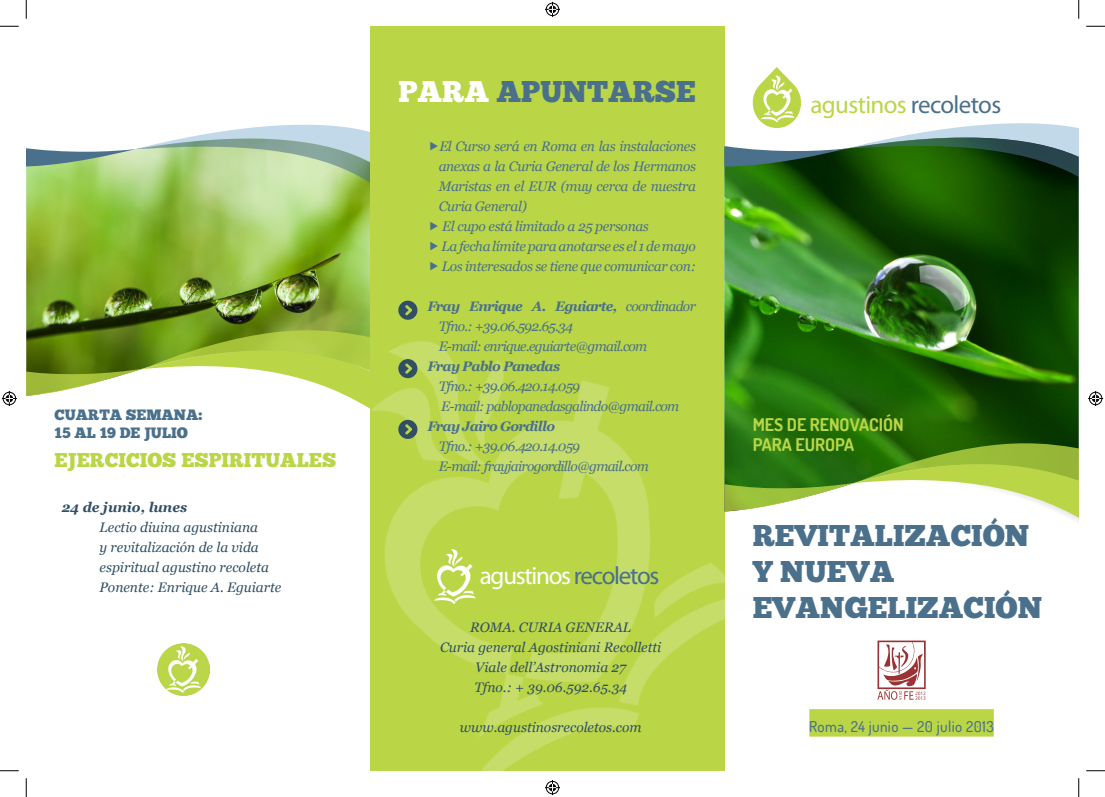
<style>
.page{position:relative;width:1105px;height:797px;background:#fff}
.page>*{position:absolute;margin:0;border:0;box-sizing:border-box;transform-origin:0 0}
.Headline_1{font:30px "Chunk Five";color:#4a708c}
.t1{font:25px "Myriad Pro";letter-spacing:-.025em;color:#bad646}
.t2{font:25px "Myriad Pro";letter-spacing:-.05em;color:#fff}
.Headline_1-2{font:20px "Chunk Five";color:#bad646}
.Intro_text_green{font:700 17.5px "Dosis";color:#bad646}
.Headline_1-3{font:15px "Chunk Five";color:#4a708c}
.Headline_green_backg{font:500 15px "Dosis";letter-spacing:.025em;color:#4a708c}
.Address{font:italic 13.75px "Georgia";color:#304f64}
.t3{font:italic 13.75px/20px "Georgia";letter-spacing:-.025em;color:#4a708c;text-align:justify}
.t4{font:italic 13.75px/20px "Georgia";letter-spacing:-.05em;color:#4a708c}
.t5{font:italic 700 13.75px "Georgia";letter-spacing:-.05em;color:#4a708c}
.t6{font:italic 700 13.75px "Georgia";color:#304f64}
.s1{color:#fff}
.s2{font-weight:700}
.s3{color:#4a708c}
</style>
<div class="page">
<div style="left:370px;top:26px;width:354px;height:744px;background:#bad646"></div>
<img style="left:369px;top:300px;width:356px;height:470px">
<img style="left:724px;top:183px;width:355px;height:251px">
<svg style="left:724px;top:434px;width:355px;height:99px"></svg>
<svg style="left:724px;top:67px;width:355px;height:116px"></svg>
<img style="left:26px;top:183px;width:344px;height:139px">
<svg style="left:26px;top:322px;width:344px;height:86px"></svg>
<svg style="left:26px;top:124px;width:344px;height:59px"></svg>
<img style="left:434px;top:549px;width:41px;height:54px">
<div style="left:809px;top:709px;width:185px;height:27px;background:#bad646"></div>
<svg style="left:398px;top:420px;width:19px;height:19px"></svg>
<svg style="left:398px;top:359px;width:19px;height:19px"></svg>
<img style="left:157px;top:643px;width:53px;height:52px">
<svg style="left:877px;top:640px;width:49px;height:59px"></svg>
<svg style="left:398px;top:301px;width:19px;height:19px"></svg>
<svg style="left:0;top:25px;width:19px;height:2px"></svg>
<svg style="left:1086px;top:25px;width:19px;height:2px"></svg>
<svg style="left:0;top:770px;width:19px;height:1px"></svg>
<svg style="left:1086px;top:770px;width:19px;height:1px"></svg>
<svg style="left:25px;top:0;width:2px;height:19px"></svg>
<svg style="left:25px;top:778px;width:2px;height:19px"></svg>
<svg style="left:1078px;top:0;width:1px;height:19px"></svg>
<svg style="left:1078px;top:778px;width:1px;height:19px"></svg>
<svg style="left:545px;top:2px;width:15px;height:15px"></svg>
<svg style="left:545px;top:780px;width:15px;height:15px"></svg>
<svg style="left:2px;top:391px;width:15px;height:15px"></svg>
<svg style="left:1088px;top:391px;width:15px;height:15px"></svg>
<p class="Headline_1-3" style="left:55px;top:405px;width:149px">CUARTA SEMANA:</p>
<p class="Headline_1-3" style="left:55px;top:423px;width:135px">15 AL 19 DE JULIO</p>
<p class="Headline_1-2" style="left:55px;top:447px;width:283px">EJERCICIOS ESPIRITUALES</p>
<p class="t6" style="left:62px;top:498px;width:127px">24 de junio, lunes</p>
<p class="Address" style="left:100px;top:518px;width:160px">Lectio diuina agustiniana</p>
<p class="Address" style="left:100px;top:538px;width:161px">y revitalización de la vida</p>
<p class="Address" style="left:100px;top:558px;width:171px">espiritual agustino recoleta</p>
<p class="Address" style="left:100px;top:578px;width:183px">Ponente: Enrique A. Eguiarte</p>
<p class="Headline_1" style="left:398px;top:74px;width:299px"><span class="s1">PARA</span> APUNTARSE</p>
<p class="t3" style="left:439px;top:137px;width:259px">El Curso será en Roma en las instalaciones anexas a la Curia General de los Hermanos Maristas en el EUR (muy cerca de nuestra Curia General)</p>
<p class="t3" style="left:442px;top:217px;width:208px">El cupo está limitado a 25 personas</p>
<p class="t3" style="left:441px;top:237px;width:256px">La fecha límite para anotarse es el 1 de mayo</p>
<p class="t3" style="left:442px;top:257px;width:255px">Los interesados se tiene que comunicar con:</p>
<p class="t4" style="left:439px;top:297px;width:259px;text-indent:-11px"><span class="s2">Fray Enrique A. Eguiarte,</span> coordinador<br>Tfno.: +39.06.592.65.34</p>
<p class="t4" style="left:439px;top:337px;width:210px">E-mail: enrique.eguiarte@gmail.com</p>
<p class="t5" style="left:427px;top:358px;width:134px">Fray Pablo Panedas</p>
<p class="t4" style="left:439px;top:377px;width:143px">Tfno.: +39.06.420.14.059</p>
<p class="t4" style="left:441px;top:397px;width:240px">E-mail: pablopanedasgalindo@gmail.com</p>
<p class="t5" style="left:427px;top:418px;width:129px">Fray Jairo Gordillo</p>
<p class="t4" style="left:439px;top:437px;width:143px">Tfno.: +39.06.420.14.059</p>
<p class="t4" style="left:439px;top:457px;width:212px">E-mail: frayjairogordillo@gmail.com</p>
<p class="t2" style="left:480px;top:560px;width:181px">agustinos <span class="s3">recoletos</span></p>
<p class="Address" style="left:470px;top:618px;width:163px">ROMA. CURIA GENERAL</p>
<p class="Address" style="left:440px;top:638px;width:223px">Curia general Agostiniani Recolletti</p>
<p class="Address" style="left:475px;top:658px;width:152px">Viale dell’Astronomia 27</p>
<p class="Address" style="left:474px;top:678px;width:154px">Tfno.: + 39.06.592.65.34</p>
<p class="Address" style="left:460px;top:718px;width:183px">www.agustinosrecoletos.com</p>
<p class="t1" style="left:810px;top:89px;width:192px">agustinos <span class="s3">recoletos</span></p>
<p class="Intro_text_green" style="left:753px;top:414px;width:152px">MES DE RENOVACIÓN</p>
<p class="Intro_text_green" style="left:753px;top:434px;width:103px">PARA EUROPA</p>
<p class="Headline_1" style="left:753px;top:517px;width:278px">REVITALIZACIÓN</p>
<p class="Headline_1" style="left:753px;top:553px;width:143px">Y NUEVA</p>
<p class="Headline_1" style="left:753px;top:589px;width:291px">EVANGELIZACIÓN</p>
<p class="Headline_green_backg" style="left:809px;top:716px;width:186px">Roma, 24 junio — 20 julio 2013</p>
</div>
